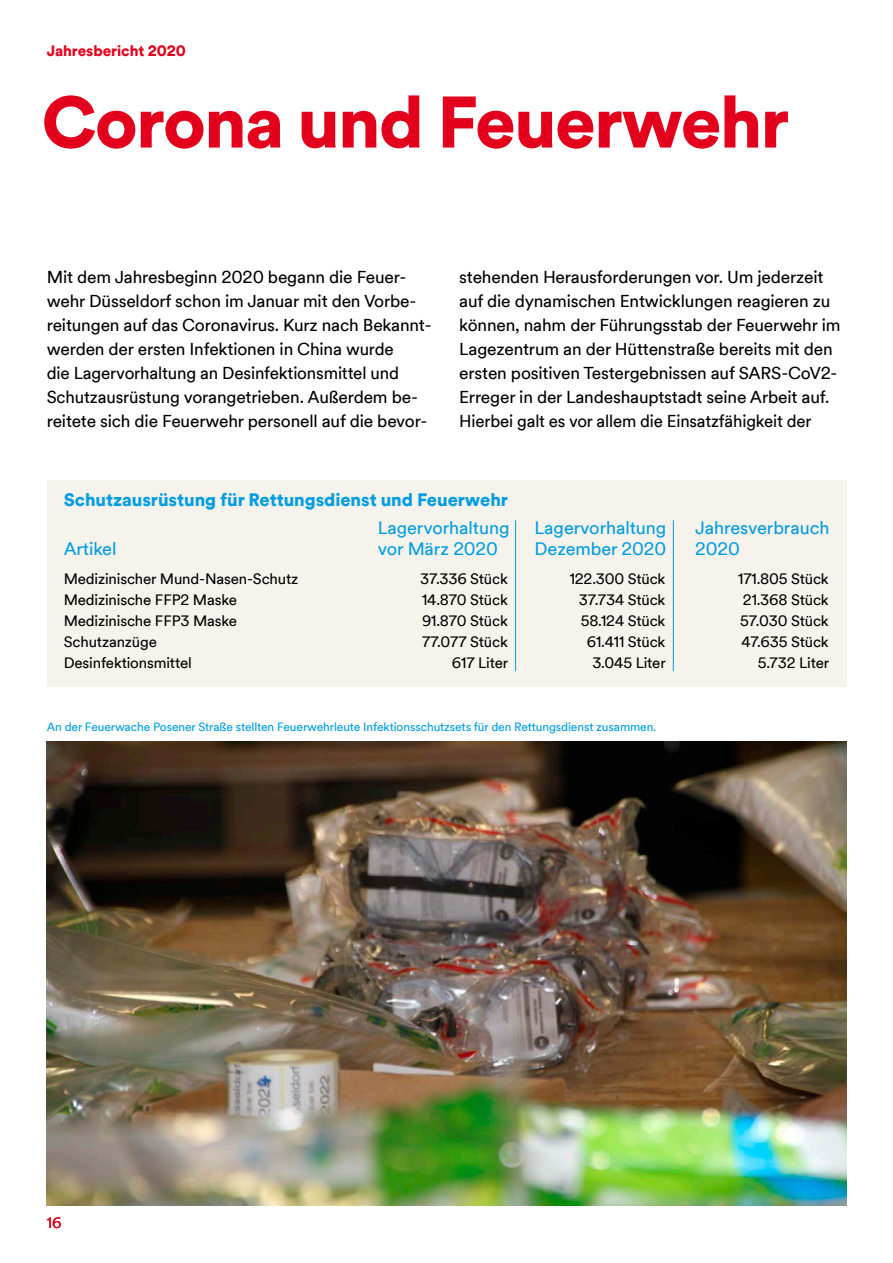
<style>
.page{position:relative;width:893px;height:1263px;background:#fff}
.page>*{position:absolute;margin:0;border:0;box-sizing:border-box;transform-origin:0 0}
.t1{font:900 72px "Duesseldorf Circular TT";letter-spacing:-.025em;color:#e3001c}
.t2{font:18px "Duesseldorf Circular TT";letter-spacing:-.005em;color:#009de2}
.t3{font:900 18px "Duesseldorf Circular TT";letter-spacing:-.005em;color:#009de2}
.t4{font:17.25px/24px "Duesseldorf Circular TT";letter-spacing:-.01em;color:#000}
.t5{font:15px "Duesseldorf Circular TT";letter-spacing:-.01em;color:#000}
.t6{font:900 15px "Duesseldorf Circular TT";letter-spacing:-.005em;color:#e3001c}
.t7{font:15px "Duesseldorf Circular TT";color:#e3001c}
.t8{font:12px "Duesseldorf Circular TT";letter-spacing:-.01em;color:#009de2}
</style>
<div class="page">
<div style="left:47px;top:480px;width:799px;height:207px;background:#f6f3ec"></div>
<hr style="left:673px;top:520px;width:1px;height:151px;background:#009de2">
<hr style="left:515px;top:520px;width:1px;height:151px;background:#009de2">
<img style="left:47px;top:741px;width:799px;height:464px">
<p class="t6" style="left:47px;top:40px;width:141px">Jahresbericht 2020</p>
<h1 class="t1" style="left:41px;top:72px;width:749px">Corona und Feuerwehr</h1>
<p class="t4" style="left:47px;top:264px;width:386px">Mit dem Jahresbeginn 2020 begann die Feuer&shy;wehr Düsseldorf schon im Januar mit den Vorbe&shy;reitungen auf das Coronavirus. Kurz nach Bekannt&shy;werden der ersten Infektionen in China wurde<br>die Lagervorhaltung an Desinfektionsmittel und Schutzausrüstung vorangetrieben. Außerdem be&shy;reitete sich die Feuerwehr personell auf die bevor-</p>
<p class="t4" style="left:459px;top:264px;width:383px">stehenden Herausforderungen vor. Um jederzeit auf die dynamischen Entwicklungen reagieren zu können, nahm der Führungsstab der Feuerwehr im Lagezentrum an der Hüttenstraße bereits mit den ersten positiven Testergebnissen auf SARS-CoV2- Erreger in der Landeshauptstadt seine Arbeit auf.<br>Hierbei galt es vor allem die Einsatzfähigkeit der</p>
<p class="t3" style="left:64px;top:487px;width:446px">Schutzausrüstung für Rettungsdienst und Feuerwehr</p>
<p class="t2" style="left:378px;top:515px;width:133px">Lagervorhaltung</p>
<p class="t2" style="left:534px;top:515px;width:133px">Lagervorhaltung</p>
<p class="t2" style="left:695px;top:515px;width:136px">Jahresverbrauch</p>
<p class="t2" style="left:64px;top:537px;width:54px">Artikel</p>
<p class="t2" style="left:378px;top:536px;width:122px">vor März 2020</p>
<p class="t2" style="left:534px;top:536px;width:133px">Dezember 2020</p>
<p class="t2" style="left:695px;top:536px;width:46px">2020</p>
<p class="t5" style="left:64px;top:568px;width:236px">Medizinischer Mund-Nasen-Schutz</p>
<p class="t5" style="left:420px;top:568px;width:89px">37.336 Stück</p>
<p class="t5" style="left:570px;top:568px;width:97px">122.300 Stück</p>
<p class="t5" style="left:738px;top:568px;width:92px">171.805 Stück</p>
<p class="t5" style="left:64px;top:589px;width:175px">Medizinische FFP2 Maske</p>
<p class="t5" style="left:422px;top:589px;width:87px">14.870 Stück</p>
<p class="t5" style="left:579px;top:589px;width:88px">37.734 Stück</p>
<p class="t5" style="left:743px;top:589px;width:87px">21.368 Stück</p>
<p class="t5" style="left:64px;top:610px;width:175px">Medizinische FFP3 Maske</p>
<p class="t5" style="left:422px;top:610px;width:87px">91.870 Stück</p>
<p class="t5" style="left:581px;top:610px;width:86px">58.124 Stück</p>
<p class="t5" style="left:740px;top:610px;width:90px">57.030 Stück</p>
<p class="t5" style="left:64px;top:631px;width:95px">Schutzanzüge</p>
<p class="t5" style="left:422px;top:631px;width:87px">77.077 Stück</p>
<p class="t5" style="left:587px;top:631px;width:80px">61.411 Stück</p>
<p class="t5" style="left:741px;top:631px;width:89px">47.635 Stück</p>
<p class="t5" style="left:64px;top:652px;width:129px">Desinfektionsmittel</p>
<p class="t5" style="left:452px;top:652px;width:58px">617 Liter</p>
<p class="t5" style="left:592px;top:652px;width:75px">3.045 Liter</p>
<p class="t5" style="left:758px;top:652px;width:73px">5.732 Liter</p>
<p class="t8" style="left:47px;top:718px;width:611px">An der Feuerwache Posener Straße stellten Feuerwehrleute Infektionsschutzsets für den Rettungsdienst zusammen.</p>
<p class="t7" style="left:47px;top:1212px;width:16px">16</p>
</div>
